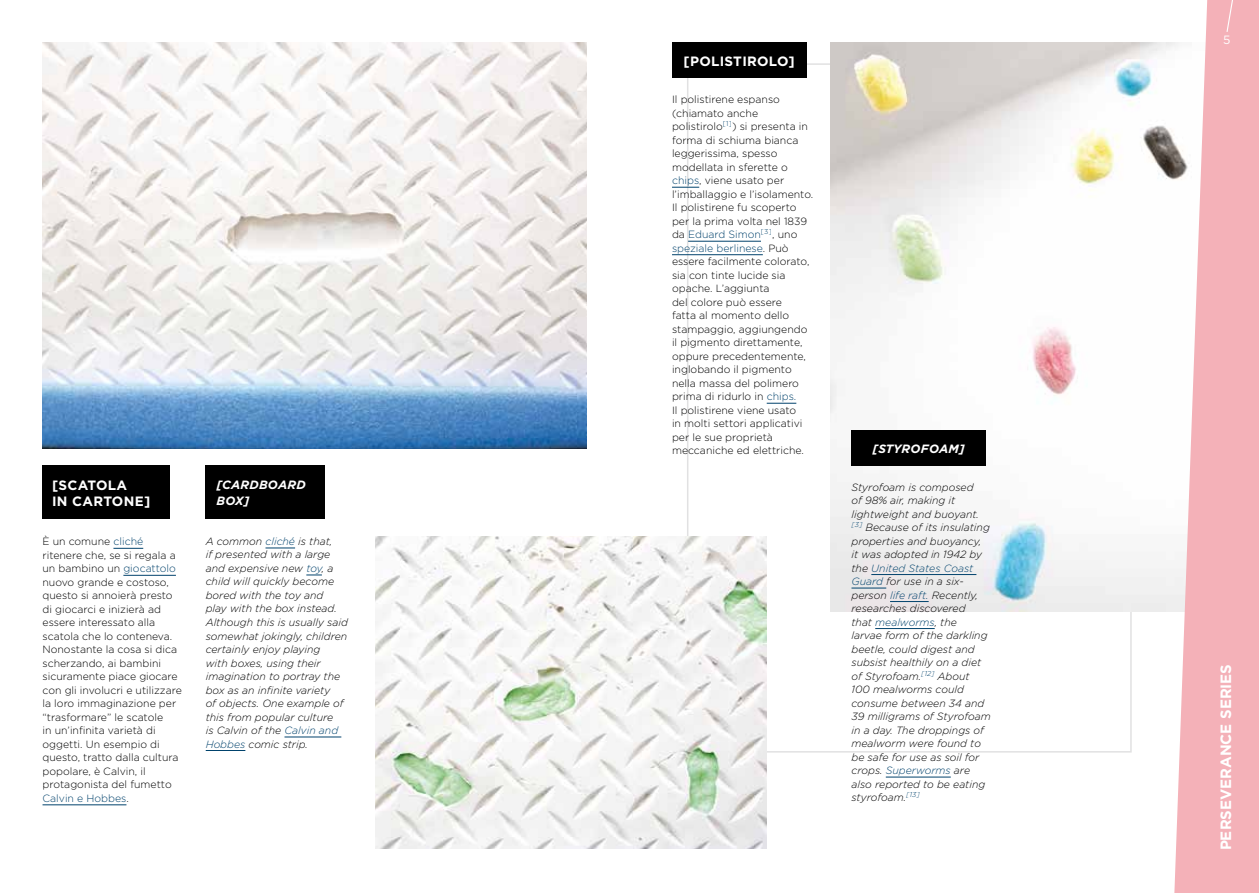
<style>
.page{position:relative;width:1259px;height:893px;background:#fff}
.page>*{position:absolute;margin:0;border:0;box-sizing:border-box;transform-origin:0 0}
.t1{font:700 15px "Gotham HTF";color:#fff}
.t2{font:700 13.5px/16.2px "Gotham HTF";letter-spacing:.02em;color:#fff}
.t3{font:italic 700 12px/16.5px "Gotham HTF";letter-spacing:.02em;color:#fff}
.t4{font:12px "Gotham HTF";color:#fff}
.t5{font:300 10.5px/13.5px "Gotham HTF";color:#000}
.t6{font:italic 300 10.5px/13.5px "Gotham HTF";color:#000}
.s1{color:#00426c}
</style>
<div class="page">
<img style="left:43px;top:43px;width:543px;height:405px">
<img style="left:830px;top:43px;width:344px;height:568px">
<svg style="left:1174px;top:0;width:85px;height:893px;fill:#f4b1b8"></svg>
<div style="left:672px;top:43px;width:134px;height:35px;background:#000"></div>
<div style="left:43px;top:465px;width:127px;height:54px;background:#000"></div>
<div style="left:851px;top:430px;width:134px;height:36px;background:#000"></div>
<div style="left:206px;top:465px;width:119px;height:54px;background:#000"></div>
<img style="left:376px;top:537px;width:390px;height:311px">
<svg style="left:1225px;top:0;width:9px;height:33px"></svg>
<svg style="left:672px;top:187px;width:27px;height:1px"></svg>
<hr style="left:688px;top:241px;width:73px;height:1px;background:#00426c">
<hr style="left:672px;top:254px;width:91px;height:1px;background:#00426c">
<hr style="left:766px;top:403px;width:30px;height:1px;background:#00426c">
<hr style="left:113px;top:548px;width:30px;height:1px;background:#00426c">
<hr style="left:123px;top:575px;width:53px;height:1px;background:#00426c">
<hr style="left:43px;top:804px;width:83px;height:1px;background:#00426c">
<hr style="left:871px;top:574px;width:105px;height:1px;background:#00426c">
<hr style="left:851px;top:588px;width:35px;height:1px;background:#00426c">
<hr style="left:890px;top:601px;width:38px;height:1px;background:#00426c">
<hr style="left:875px;top:628px;width:59px;height:1px;background:#00426c">
<hr style="left:886px;top:777px;width:64px;height:1px;background:#00426c">
<hr style="left:265px;top:548px;width:30px;height:1px;background:#00426c">
<svg style="left:306px;top:575px;width:16px;height:1px"></svg>
<hr style="left:284px;top:737px;width:57px;height:1px;background:#00426c">
<hr style="left:206px;top:750px;width:39px;height:1px;background:#00426c">
<p class="t2" style="left:52px;top:476px;width:100px">[SCATOLA<br>IN CARTONE]</p>
<p class="t5" style="left:43px;top:535px;width:141px">È un comune <span class="s1">cliché </span>ritenere che, se si regala a un bambino un <span class="s1">giocattolo </span>nuovo grande e costoso, questo si annoierà presto di giocarci e inizierà ad essere interessato alla scatola che lo conteneva.<br>Nonostante la cosa si dica scherzando, ai bambini sicuramente piace giocare con gli involucri e utilizzare la loro immaginazione per “trasformare” le scatole<br>in un’infinita varietà di oggetti. Un esempio di questo, tratto dalla cultura popolare, è Calvin, il protagonista del fumetto<br><span class="s1">Calvin e Hobbes</span>.</p>
<p class="t3" style="left:216px;top:476px;width:91px">[CARDBOARD<br>BOX]</p>
<p class="t6" style="left:206px;top:535px;width:144px">A common <span class="s1">cliché</span> is that,<br>if presented with a large and expensive new <span class="s1">toy</span>, a child will quickly become bored with the toy and<br>play with the box instead.<br>Although this is usually said somewhat jokingly, children certainly enjoy playing<br>with boxes, using their imagination to portray the box as an infinite variety<br>of objects. One example of this from popular culture<br>is Calvin of the <span class="s1">Calvin and<br>Hobbes</span> comic strip.</p>
<p class="t2" style="left:683px;top:53px;width:113px">[POLISTIROLO]</p>
<p class="t5" style="left:672px;top:93px;width:143px">Il polistirene espanso (chiamato anche polistirolo<sup>[1]</sup>) si presenta in forma di schiuma bianca leggerissima, spesso modellata in sferette o <span class="s1">chips</span>, viene usato per l’imballaggio e l’isolamento.<br>Il polistirene fu scoperto per la prima volta nel 1839 da <span class="s1">Eduard Simon</span><sup>[3]</sup>, uno <span class="s1">speziale berlinese</span>. Può essere facilmente colorato, sia con tinte lucide sia opache. L’aggiunta<br>del colore può essere<br>fatta al momento dello stampaggio, aggiungendo il pigmento direttamente, oppure precedentemente, inglobando il pigmento nella massa del polimero prima di ridurlo in <span class="s1">chips.<br></span>Il polistirene viene usato<br>in molti settori applicativi per le sue proprietà meccaniche ed elettriche.</p>
<p class="t3" style="left:872px;top:440px;width:94px">[STYROFOAM]</p>
<p class="t6" style="left:851px;top:480px;width:141px">Styrofoam is composed<br>of 98% air, making it lightweight and buoyant. <sup>[3]</sup> Because of its insulating properties and buoyancy,<br>it was adopted in 1942 by the <span class="s1">United States Coast<br>Guard</span> for use in a six&shy;person <span class="s1">life raft.</span> Recently, researches discovered<br>that <span class="s1">mealworms</span>, the<br>larvae form of the darkling beetle, could digest and subsist healthily on a diet of Styrofoam.<sup>[12]</sup> About<br>100 mealworms could consume between 34 and<br>39 milligrams of Styrofoam in a day. The droppings of mealworm were found to be safe for use as soil for crops. <span class="s1">Superworms</span> are also reported to be eating styrofoam.<sup>[13]</sup></p>
<p class="t4" style="left:1223px;top:33px;width:9px">5</p>
<h1 class="t1" style="left:1217px;top:850px;width:188px;rotate:-90deg">PERSEVERANCE SERIES</h1>
</div>
